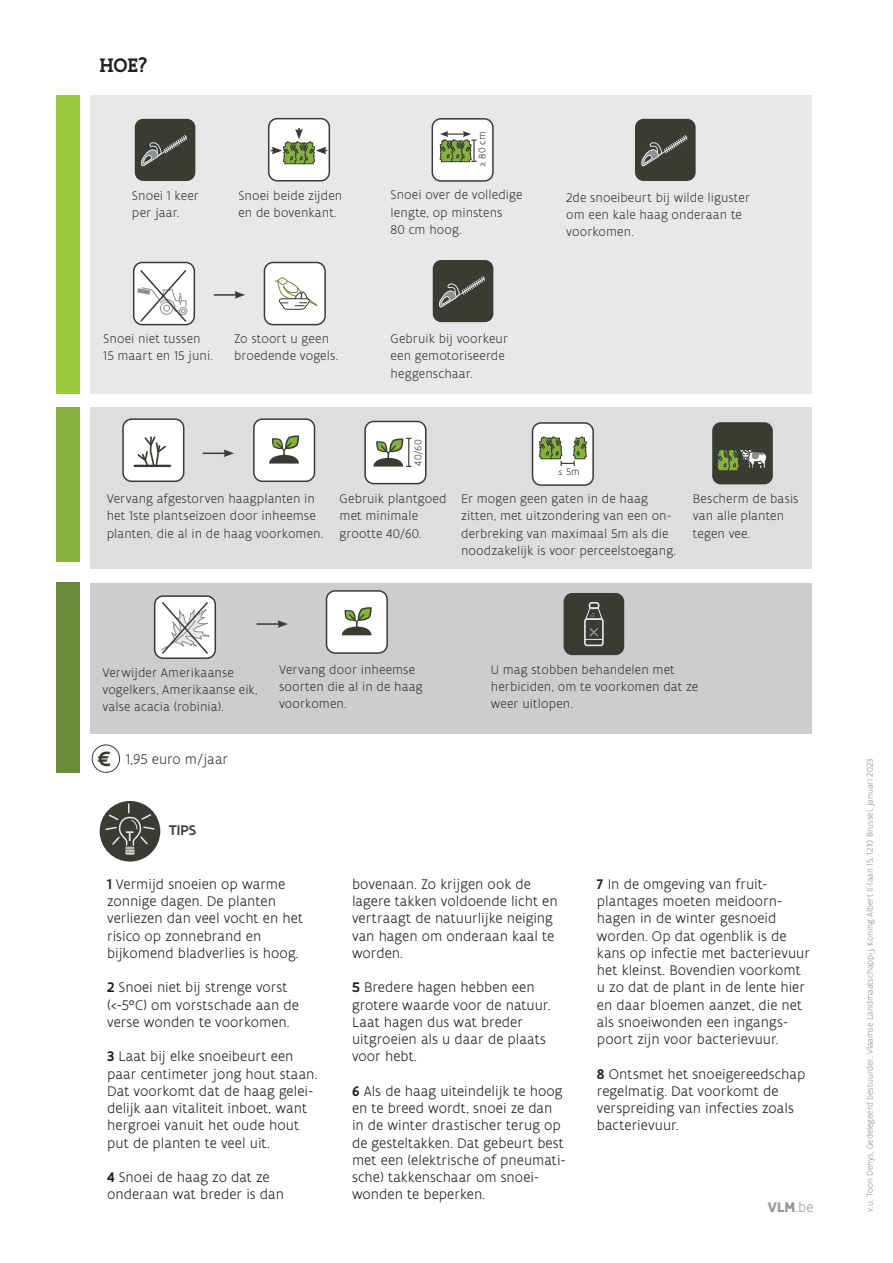
<style>
.page{position:relative;width:893px;height:1263px;background:#fff}
.page>*{position:absolute;margin:0;border:0;box-sizing:border-box;transform-origin:0 0}
.t1{font:500 21px "Flanders Art Serif";color:#231f20}
.t2{font:300 15px/17.2px "Flanders Art Sans";color:#231f20}
.t3{font:300 15px "Flanders Art Sans";letter-spacing:-.005em;color:#383839}
.t4{font:700 15px "Flanders Art Sans";color:#8d9091}
.t5{font:500 15px "Flanders Art Sans";color:#383839}
.t6{font:500 15px "Flanders Art Sans";color:#e7e9e8}
.t7{font:300 13.5px/17.2px "Flanders Art Sans";letter-spacing:.005em;color:#383839}
.t8{font:300 10.5px "Flanders Art Sans";color:#383c32}
.t9{font:300 10.5px "Flanders Art Sans";color:#383839}
.t10{font:300 9px "Flanders Art Sans";color:#8d9091}
.s1{color:#383839}
.s2{font-weight:500;font-size:22.05px;color:#383c32}
.s3{font-weight:500}
.s4{font-weight:300}
</style>
<div class="page">
<div style="left:90px;top:95px;width:722px;height:298px;background:#e7e9e8"></div>
<div style="left:635px;top:119px;width:61px;height:62px;background:#383c32;border-radius:9px"></div>
<svg style="left:641px;top:135px;width:47px;height:46px"></svg>
<div style="left:135px;top:119px;width:60px;height:62px;background:#383c32;border-radius:9px"></div>
<svg style="left:141px;top:135px;width:47px;height:46px"></svg>
<div style="left:433px;top:260px;width:60px;height:62px;background:#383c32;border-radius:9px"></div>
<svg style="left:439px;top:276px;width:47px;height:32px"></svg>
<div style="left:90px;top:407px;width:722px;height:161px;background:#dddedd"></div>
<div style="left:532px;top:423px;width:61px;height:62px;background:#fff;border-radius:9px"></div>
<div style="left:532px;top:422px;width:62px;height:64px;border:2px solid #383c32;border-radius:9px"></div>
<svg style="left:539px;top:436px;width:48px;height:30px"></svg>
<div style="left:90px;top:583px;width:722px;height:150px;background:#cccdcd"></div>
<div style="left:92px;top:745px;width:28px;height:28px;border:1px solid #383c32;border-radius:50%"></div>
<div style="left:123px;top:419px;width:61px;height:62px;background:#fff;border-radius:9px"></div>
<div style="left:122px;top:418px;width:62px;height:64px;border:2px solid #383c32;border-radius:9px"></div>
<div style="left:56px;top:95px;width:23px;height:298px;background:#99ca3c"></div>
<div style="left:56px;top:407px;width:23px;height:155px;background:#84b13f"></div>
<div style="left:56px;top:583px;width:23px;height:190px;background:#6b8c3a"></div>
<div style="left:100px;top:801px;width:60px;height:60px;background:#383c32;border-radius:50%"></div>
<svg style="left:104px;top:804px;width:52px;height:51px"></svg>
<div style="left:269px;top:119px;width:60px;height:62px;background:#fff;border-radius:9px"></div>
<div style="left:268px;top:118px;width:62px;height:63px;border:2px solid #383c32;border-radius:9px"></div>
<svg style="left:271px;top:128px;width:56px;height:50px"></svg>
<div style="left:432px;top:119px;width:61px;height:62px;background:#fff;border-radius:9px"></div>
<div style="left:432px;top:118px;width:62px;height:64px;border:2px solid #383c32;border-radius:9px"></div>
<svg style="left:440px;top:131px;width:37px;height:32px"></svg>
<div style="left:264px;top:262px;width:61px;height:63px;background:#fff;border-radius:9px"></div>
<div style="left:264px;top:262px;width:62px;height:63px;border:2px solid #383c32;border-radius:9px"></div>
<hr style="left:214px;top:294px;width:23px;height:2px;background:#383c32">
<svg style="left:235px;top:291px;width:10px;height:8px"></svg>
<svg style="left:136px;top:436px;width:31px;height:32px"></svg>
<hr style="left:135px;top:465px;width:35px;height:2px;background:#383c32">
<div style="left:254px;top:419px;width:60px;height:62px;background:#fff;border-radius:9px"></div>
<div style="left:253px;top:418px;width:62px;height:64px;border:2px solid #383c32;border-radius:9px"></div>
<svg style="left:269px;top:435px;width:30px;height:29px"></svg>
<hr style="left:203px;top:452px;width:23px;height:2px;background:#383c32">
<svg style="left:224px;top:449px;width:10px;height:8px"></svg>
<div style="left:365px;top:421px;width:61px;height:63px;background:#fff;border-radius:9px"></div>
<div style="left:364px;top:421px;width:62px;height:63px;border:2px solid #383c32;border-radius:9px"></div>
<svg style="left:373px;top:438px;width:38px;height:29px"></svg>
<hr style="left:257px;top:623px;width:23px;height:2px;background:#383c32">
<svg style="left:277px;top:620px;width:11px;height:8px"></svg>
<div style="left:712px;top:422px;width:61px;height:62px;background:#383c32;border-radius:9px"></div>
<svg style="left:716px;top:422px;width:53px;height:63px"></svg>
<div style="left:155px;top:596px;width:60px;height:62px;background:#fff;border-radius:9px"></div>
<div style="left:154px;top:595px;width:62px;height:64px;border:2px solid #383c32;border-radius:9px"></div>
<svg style="left:160px;top:602px;width:50px;height:52px"></svg>
<div style="left:134px;top:262px;width:60px;height:63px;background:#fff;border-radius:9px"></div>
<div style="left:133px;top:262px;width:62px;height:63px;border:2px solid #383c32;border-radius:9px"></div>
<svg style="left:137px;top:261px;width:51px;height:62px"></svg>
<div style="left:564px;top:593px;width:60px;height:62px;background:#383c32;border-radius:9px"></div>
<div style="left:584px;top:618px;width:20px;height:28px;border:2px solid #e7e9e8;border-radius:2px"></div>
<div style="left:589px;top:602px;width:10px;height:7px;border:2px solid #e7e9e8;border-radius:2px"></div>
<svg style="left:584px;top:607px;width:20px;height:33px"></svg>
<div style="left:327px;top:591px;width:60px;height:62px;background:#fff;border-radius:9px"></div>
<div style="left:326px;top:590px;width:62px;height:64px;border:2px solid #383c32;border-radius:9px"></div>
<svg style="left:341px;top:607px;width:31px;height:29px"></svg>
<svg style="left:274px;top:278px;width:50px;height:32px"></svg>
<h1 class="t1" style="left:100px;top:52px;width:50px">HOE?</h1>
<p class="t8" style="left:476px;top:167px;width:37px;rotate:-90deg"><span class="s1">≥</span> 80 cm</p>
<p class="t7" style="left:132px;top:187px;width:69px">Snoei 1 keer per jaar.</p>
<p class="t7" style="left:238px;top:187px;width:106px">Snoei beide zijden en de bovenkant.</p>
<p class="t7" style="left:391px;top:186px;width:133px">Snoei over de volledige lengte, op minstens<br>80 cm hoog.</p>
<p class="t7" style="left:566px;top:188px;width:185px">2de snoeibeurt bij wilde liguster om een kale haag onderaan te voorkomen.</p>
<p class="t7" style="left:103px;top:330px;width:111px">Snoei niet tussen<br>15 maart en 15 juni.</p>
<p class="t7" style="left:234px;top:330px;width:106px">Zo stoort u geen broedende vogels.</p>
<p class="t7" style="left:391px;top:330px;width:119px">Gebruik bij voorkeur een gemotoriseerde heggenschaar.</p>
<p class="t9" style="left:412px;top:466px;width:28px;rotate:-90deg">40/60</p>
<p class="t8" style="left:558px;top:465px;width:23px"><span class="s1">≤</span> 5m</p>
<p class="t7" style="left:107px;top:490px;width:218px">Vervang afgestorven haagplanten in het 1ste plantseizoen door inheemse planten, die al in de haag voorkomen.</p>
<p class="t7" style="left:340px;top:490px;width:108px">Gebruik plantgoed met minimale grootte 40/60.</p>
<p class="t7" style="left:461px;top:490px;width:216px">Er mogen geen gaten in de haag zitten, met uitzondering van een on&shy;derbreking van maximaal 5m als die noodzakelijk is voor perceelstoegang.</p>
<p class="t7" style="left:693px;top:490px;width:107px">Bescherm de basis van alle planten tegen vee.</p>
<p class="t7" style="left:102px;top:664px;width:157px">Verwijder Amerikaanse vogelkers, Amerikaanse eik, valse acacia (robinia).</p>
<p class="t3" style="left:97px;top:750px;width:132px"><span class="s2">€</span> 1,95 euro m/jaar</p>
<p class="t7" style="left:279px;top:661px;width:145px">Vervang door inheemse soorten die al in de haag voorkomen.</p>
<p class="t7" style="left:491px;top:661px;width:209px">U mag stobben behandelen met herbiciden, om te voorkomen dat ze weer uitlopen.</p>
<p class="t5" style="left:169px;top:821px;width:29px">TIPS</p>
<p class="t6" style="left:126px;top:827px;width:10px">T</p>
<p class="t2" style="left:107px;top:875px;width:197px"><span class="s3">1</span> Vermijd snoeien op warme zonnige dagen. De planten verliezen dan veel vocht en het risico op zonnebrand en bijkomend bladverlies is hoog.</p>
<p class="t2" style="left:107px;top:979px;width:193px"><span class="s3">2</span> Snoei niet bij strenge vorst (&lt;-5°C) om vorstschade aan de verse wonden te voorkomen.</p>
<p class="t2" style="left:107px;top:1048px;width:212px"><span class="s3">3</span> Laat bij elke snoeibeurt een paar centimeter jong hout staan.<br>Dat voorkomt dat de haag gelei&shy;delijk aan vitaliteit inboet, want hergroei vanuit het oude hout put de planten te veel uit.</p>
<p class="t2" style="left:107px;top:1168px;width:178px"><span class="s3">4</span> Snoei de haag zo dat ze onderaan wat breder is dan</p>
<p class="t2" style="left:352px;top:875px;width:207px">bovenaan. Zo krijgen ook de lagere takken voldoende licht en vertraagt de natuurlijke neiging van hagen om onderaan kaal te worden.</p>
<p class="t2" style="left:352px;top:979px;width:200px"><span class="s3">5</span> Bredere hagen hebben een grotere waarde voor de natuur.<br>Laat hagen dus wat breder uitgroeien als u daar de plaats voor hebt.</p>
<p class="t2" style="left:352px;top:1082px;width:215px"><span class="s3">6</span> Als de haag uiteindelijk te hoog en te breed wordt, snoei ze dan in de winter drastischer terug op de gesteltakken. Dat gebeurt best met een (elektrische of pneumati&shy;sche) takkenschaar om snoei&shy;wonden te beperken.</p>
<p class="t2" style="left:597px;top:875px;width:215px"><span class="s3">7</span> In de omgeving van fruit&shy;plantages moeten meidoorn&shy;hagen in de winter gesnoeid worden. Op dat ogenblik is de kans op infectie met bacterievuur het kleinst. Bovendien voorkomt u zo dat de plant in de lente hier en daar bloemen aanzet, die net als snoeiwonden een ingangs&shy;poort zijn voor bacterievuur.</p>
<p class="t2" style="left:597px;top:1065px;width:210px"><span class="s3">8</span> Ontsmet het snoeigereedschap regelmatig. Dat voorkomt de verspreiding van infecties zoals bacterievuur.</p>
<p class="t4" style="left:767px;top:1197px;width:47px">VLM<span class="s4">.be</span></p>
<p class="t10" style="left:865px;top:1211px;width:454px;rotate:-90deg">v.u. Toon Denys, Gedelegeerd bestuurder, Vlaamse Landmaatschappij, Koning Albert II-laan 15, 1210 Brussel, januari 2023</p>
</div>
